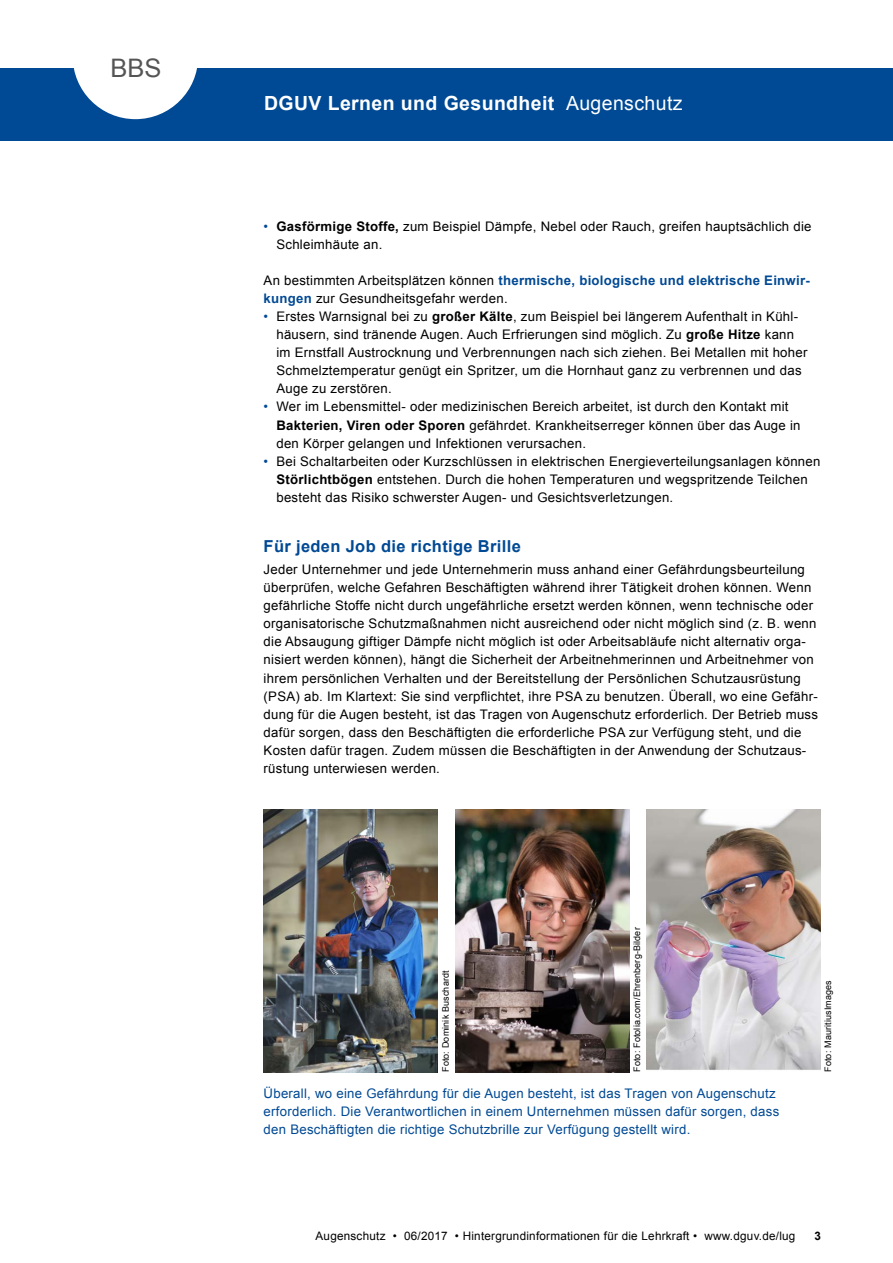
<style>
.page{position:relative;width:893px;height:1263px;background:#fff}
.page>*{position:absolute;margin:0;border:0;box-sizing:border-box;transform-origin:0 0}
.t1{font:25.5px "Arial";color:#555}
.t2{font:700 19.5px "Arial";letter-spacing:.02em;color:#fff}
.t3{font:700 16.5px "Arial";letter-spacing:.02em;color:#004994}
.t4{font:13.2px/18px "Arial";letter-spacing:.02em;color:#000}
.t5{font:13.2px/18px "Arial";letter-spacing:.02em;color:#004994}
.t6{font:11.7px "Arial";letter-spacing:.02em;color:#000}
.t7{font:700 11.7px "Arial";color:#000}
.t8{font:9px "Arial";letter-spacing:.015em;color:#000}
.s1{font-weight:400}
.s2{color:#004994}
.s3{font-weight:700}
.s4{font-weight:700;color:#004994}
</style>
<div class="page">
<div style="left:0;top:68px;width:893px;height:72px;background:#004994"></div>
<svg style="left:73px;top:68px;width:124px;height:51px"></svg>
<img style="left:264px;top:809px;width:174px;height:263px">
<img style="left:455px;top:809px;width:174px;height:263px">
<img style="left:646px;top:809px;width:175px;height:261px">
<h1 class="t1" style="left:110px;top:51px;width:53px">BBS</h1>
<h2 class="t2" style="left:264px;top:90px;width:420px">DGUV Lernen und Gesundheit <span class="s1">Augenschutz</span></h2>
<p class="t4" style="left:276px;top:217px;width:537px;text-indent:-13px"><span class="s2">•</span> <span class="s3">Gasförmige Stoffe,</span> zum Beispiel Dämpfe, Nebel oder Rauch, greifen hauptsächlich die<br>Schleimhäute an.</p>
<p class="t4" style="left:264px;top:271px;width:548px">An bestimmten Arbeitsplätzen können <span class="s4">thermische, biologische und elektrische Einwir&shy;kungen</span> zur Gesundheitsgefahr werden.</p>
<p class="t4" style="left:276px;top:308px;width:533px;text-indent:-13px"><span class="s2">•</span> Erstes Warnsignal bei zu <span class="s3">großer Kälte</span>, zum Beispiel bei längerem Aufenthalt in Kühl&shy;häusern, sind tränende Augen. Auch Erfrierungen sind möglich. Zu <span class="s3">große Hitze</span> kann im Ernstfall Austrocknung und Verbrennungen nach sich ziehen. Bei Metallen mit hoher Schmelztemperatur genügt ein Spritzer, um die Hornhaut ganz zu verbrennen und das Auge zu zerstören.</p>
<p class="t4" style="left:276px;top:398px;width:526px;text-indent:-13px"><span class="s2">•</span> Wer im Lebensmittel- oder medizinischen Bereich arbeitet, ist durch den Kontakt mit<br><span class="s3">Bakterien, Viren oder Sporen</span> gefährdet. Krankheitserreger können über das Auge in den Körper gelangen und Infektionen verursachen.</p>
<p class="t4" style="left:276px;top:452px;width:546px;text-indent:-13px"><span class="s2">•</span> Bei Schaltarbeiten oder Kurzschlüssen in elektrischen Energieverteilungsanlagen können<br><span class="s3">Störlichtbögen</span> entstehen. Durch die hohen Temperaturen und wegspritzende Teilchen besteht das Risiko schwerster Augen- und Gesichtsverletzungen.</p>
<p class="t3" style="left:264px;top:535px;width:259px">Für jeden Job die richtige Brille</p>
<p class="t4" style="left:264px;top:561px;width:556px">Jeder Unternehmer und jede Unternehmerin muss anhand einer Gefährdungsbeurteilung überprüfen, welche Gefahren Beschäftigten während ihrer Tätigkeit drohen können. Wenn gefährliche Stoffe nicht durch ungefährliche ersetzt werden können, wenn technische oder organisatorische Schutzmaßnahmen nicht ausreichend oder nicht möglich sind (z. B. wenn die Absaugung giftiger Dämpfe nicht möglich ist oder Arbeitsabläufe nicht alternativ orga&shy;nisiert werden können), hängt die Sicherheit der Arbeitnehmerinnen und Arbeitnehmer von ihrem persönlichen Verhalten und der Bereitstellung der Persönlichen Schutzausrüstung (PSA) ab. Im Klartext: Sie sind verpflichtet, ihre PSA zu benutzen. Überall, wo eine Gefähr&shy;dung für die Augen besteht, ist das Tragen von Augenschutz erforderlich. Der Betrieb muss dafür sorgen, dass den Beschäftigten die erforderliche PSA zur Verfügung steht, und die Kosten dafür tragen. Zudem müssen die Beschäftigten in der Anwendung der Schutzaus&shy;rüstung unterwiesen werden.</p>
<p class="t8" style="left:440px;top:1072px;width:103px;rotate:-90deg">Foto: Dominik Buschardt</p>
<p class="t8" style="left:631px;top:1072px;width:146px;rotate:-90deg">Foto: Fotolia.com/Ehrenberg-Bilder</p>
<p class="t5" style="left:264px;top:1085px;width:517px">Überall, wo eine Gefährdung für die Augen besteht, ist das Tragen von Augenschutz erforderlich. Die Verantwortlichen in einem Unternehmen müssen dafür sorgen, dass den Beschäftigten die richtige Schutzbrille zur Verfügung gestellt wird.</p>
<p class="t8" style="left:822px;top:1072px;width:93px;rotate:-90deg">Foto: MauritiusImages</p>
<p class="t6" style="left:316px;top:1228px;width:481px">Augenschutz • 06/2017 • Hintergrundinformationen für die Lehrkraft • www.dguv.de/lug</p>
<p class="t7" style="left:815px;top:1228px;width:8px">3</p>
</div>
